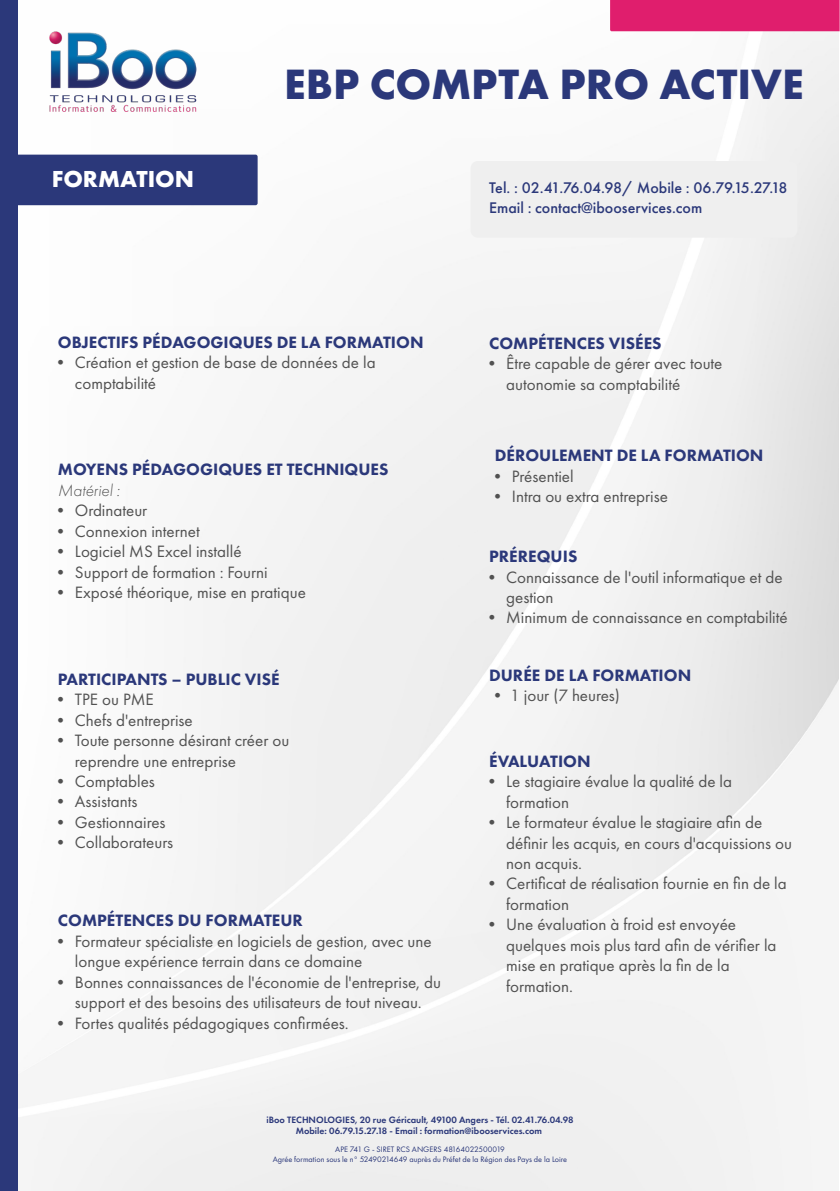
<style>
.page{position:relative;width:840px;height:1191px;background:#fff}
.page>*{position:absolute;margin:0;border:0;box-sizing:border-box;transform-origin:0 0}
.t1{font:700 44px "Futura PT";color:#2b387a}
.t2{font:700 24px "Futura PT";color:#fff}
.t3{font:17px/20.4px "Futura PT";color:#515151}
.t4{font:800 17px "Futura PT";color:#2b387a}
.t5{font:italic 300 17px "Futura PT";color:#515151}
.t6{font:500 16px/19.2px "Futura PT";color:#2b387a}
.t7{font:600 9.6px/11.4px "Futura PT";color:#2b387a;text-align:center}
.t8{font:8.2px/9.8px "Futura PT";color:#2b387a;text-align:center}
</style>
<div class="page">
<img style="left:17px;top:0;width:821px;height:1191px">
<div style="left:0;top:0;width:17px;height:1191px;background:#2b387a"></div>
<div style="left:609px;top:0;width:230px;height:31px;background:#e01e6d"></div>
<div style="left:17px;top:155px;width:240px;height:50px;background:#2b387a"></div>
<div style="left:470px;top:161px;width:326px;height:77px;background:#efefef;border-radius:7px"></div>
<img style="left:50px;top:31px;width:146px;height:81px">
<h2 class="t2" style="left:52px;top:163px;width:144px">FORMATION</h2>
<h1 class="t1" style="left:284px;top:56px;width:520px">EBP COMPTA PRO ACTIVE</h1>
<p class="t6" style="left:489px;top:178px;width:300px">Tel. : 02.41.76.04.98/ Mobile : 06.79.15.27.18<br>Email : contact@ibooservices.com</p>
<p class="t4" style="left:58px;top:331px;width:367px">OBJECTIFS PÉDAGOGIQUES DE LA FORMATION</p>
<p class="t3" style="left:75px;top:352px;width:302px;text-indent:-23px">• Création et gestion de base de données de la comptabilité</p>
<p class="t4" style="left:58px;top:459px;width:332px">MOYENS PÉDAGOGIQUES ET TECHNIQUES</p>
<p class="t5" style="left:58px;top:480px;width:64px">Matériel :</p>
<p class="t3" style="left:52px;top:500px;width:97px">• Ordinateur</p>
<p class="t3" style="left:52px;top:520px;width:149px">• Connexion internet</p>
<p class="t3" style="left:52px;top:541px;width:191px">• Logiciel MS Excel installé</p>
<p class="t3" style="left:52px;top:561px;width:217px">• Support de formation : Fourni</p>
<p class="t3" style="left:52px;top:582px;width:255px">• Exposé théorique, mise en pratique</p>
<p class="t4" style="left:58px;top:668px;width:223px">PARTICIPANTS – PUBLIC VISÉ</p>
<p class="t3" style="left:52px;top:689px;width:103px">• TPE ou PME</p>
<p class="t3" style="left:52px;top:709px;width:142px">• Chefs d'entreprise</p>
<p class="t3" style="left:75px;top:730px;width:216px;text-indent:-23px">• Toute personne désirant créer ou reprendre une entreprise</p>
<p class="t3" style="left:52px;top:771px;width:104px">• Comptables</p>
<p class="t3" style="left:52px;top:791px;width:87px">• Assistants</p>
<p class="t3" style="left:52px;top:812px;width:115px">• Gestionnaires</p>
<p class="t3" style="left:52px;top:832px;width:122px">• Collaborateurs</p>
<p class="t4" style="left:58px;top:910px;width:246px">COMPÉTENCES DU FORMATEUR</p>
<p class="t3" style="left:75px;top:931px;width:358px;text-indent:-23px">• Formateur spécialiste en logiciels de gestion, avec une longue expérience terrain dans ce domaine</p>
<p class="t3" style="left:52px;top:972px;width:390px;text-align:center">• Bonnes connaissances de l'économie de l'entreprise, du support et des besoins des utilisateurs de tout niveau.</p>
<p class="t3" style="left:52px;top:1012px;width:298px">• Fortes qualités pédagogiques confirmées.</p>
<p class="t4" style="left:489px;top:333px;width:174px">COMPÉTENCES VISÉES</p>
<p class="t3" style="left:506px;top:353px;width:218px;text-indent:-23px">• Être capable de gérer avec toute autonomie sa comptabilité</p>
<p class="t4" style="left:494px;top:445px;width:270px">DÉROULEMENT DE LA FORMATION</p>
<p class="t3" style="left:489px;top:465px;width:86px">• Présentiel</p>
<p class="t3" style="left:489px;top:486px;width:180px">• Intra ou extra entreprise</p>
<p class="t4" style="left:489px;top:546px;width:90px">PRÉREQUIS</p>
<p class="t3" style="left:506px;top:566px;width:278px;text-indent:-23px">• Connaissance de l'outil informatique et de gestion</p>
<p class="t3" style="left:483px;top:607px;width:305px">• Minimum de connaissance en comptabilité</p>
<p class="t4" style="left:489px;top:664px;width:203px">DURÉE DE LA FORMATION</p>
<p class="t3" style="left:489px;top:685px;width:132px">• 1 jour (7 heures)</p>
<p class="t4" style="left:489px;top:750px;width:103px">ÉVALUATION</p>
<p class="t3" style="left:506px;top:771px;width:227px;text-indent:-23px">• Le stagiaire évalue la qualité de la formation</p>
<p class="t3" style="left:506px;top:812px;width:287px;text-indent:-23px">• Le formateur évalue le stagiaire afin de définir les acquis, en cours d'acquissions ou non acquis.</p>
<p class="t3" style="left:506px;top:873px;width:282px;text-indent:-23px">• Certificat de réalisation fournie en fin de la formation</p>
<p class="t3" style="left:506px;top:914px;width:272px;text-indent:-23px">• Une évaluation à froid est envoyée quelques mois plus tard afin de vérifier la mise en pratique après la fin de la formation.</p>
<p class="t7" style="left:266px;top:1113px;width:308px">iBoo TECHNOLOGIES, 20 rue Géricault, 49100 Angers - Tél. 02.41.76.04.98<br>Mobile: 06.79.15.27.18 - Email : formation@ibooservices.com</p>
<p class="t8" style="left:273px;top:1144px;width:295px">APE 741 G - SIRET RCS ANGERS 48164022500019<br>Agrée formation sous le n° 52490214649 auprès du Préfet de la Région des Pays de la Loire</p>
</div>
